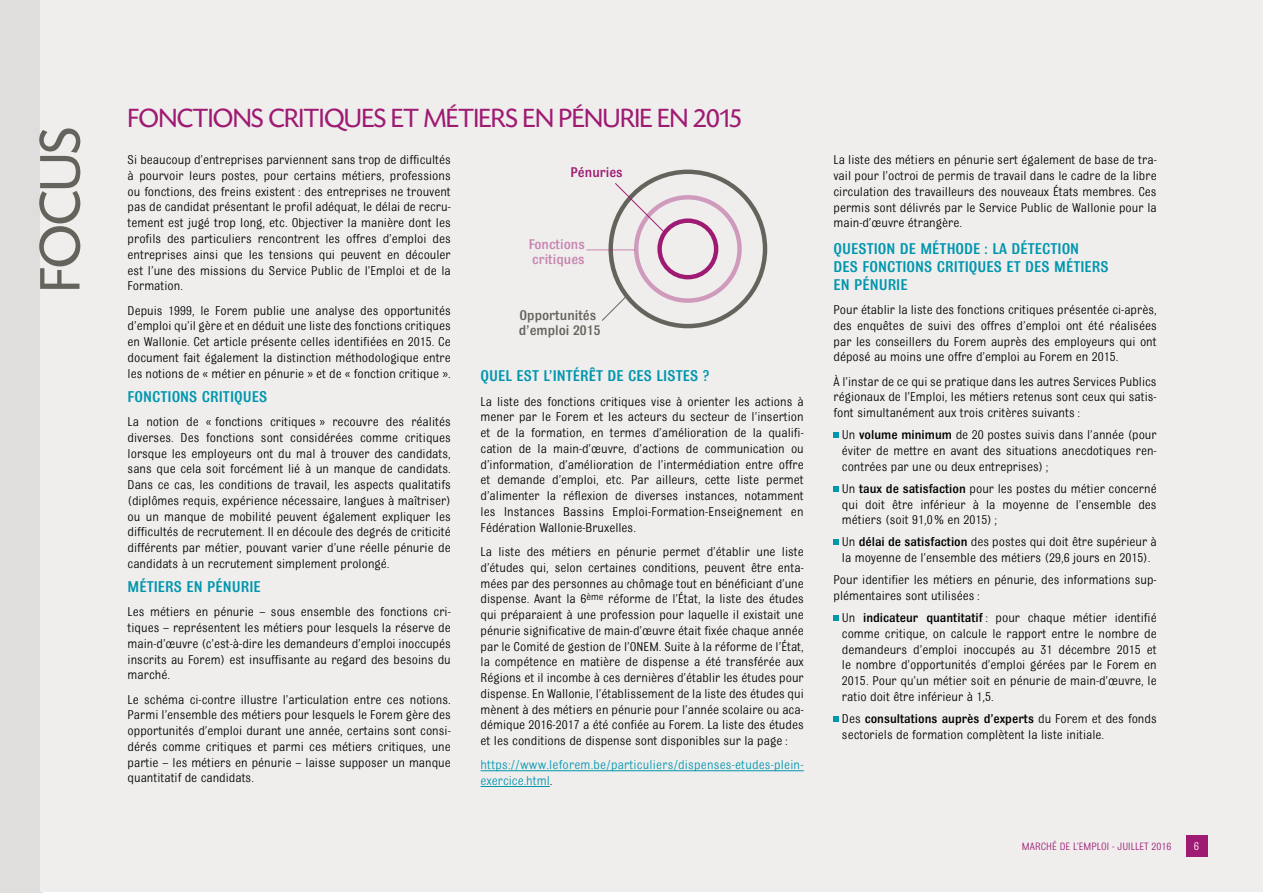
<style>
.page{position:relative;width:1263px;height:893px;background:#fff}
.page>*{position:absolute;margin:0;border:0;box-sizing:border-box;transform-origin:0 0}
.t1{font:60px "Sh Today";color:#65645c}
.t2{font:27.75px "Sh Today";color:#9f1b73}
.t3{font:500 16.5px/18px "Bulldog";color:#0096ae}
.t4{font:500 14.85px/14.9px "Bulldog";color:#9f1b73}
.t5{font:500 14.85px/14.9px "Bulldog";color:#65645c}
.t6{font:13.5px/15.8px "Bulldog";color:#000;text-align:justify}
.t7{font:13.5px/15.8px "Bulldog";letter-spacing:.015em;color:#0096ae}
.t8{font:12px "Bulldog";color:#fff}
.t9{font:11.25px "Bulldog";color:#9f1b73}
.s1{color:#000}
.s2{font-weight:500}
</style>
<div class="page">
<div style="left:0;top:0;width:42px;height:893px;background:#dfdedc"></div>
<div style="left:40px;top:0;width:1223px;height:892px;background:#efeeed"></div>
<div style="left:1187px;top:835px;width:21px;height:21px;background:#9f1b73"></div>
<hr style="left:481px;top:770px;width:323px;height:1px;background:#0096ae">
<hr style="left:481px;top:786px;width:69px;height:1px;background:#0096ae">
<svg style="left:833px;top:432px;width:6px;height:6px"></svg>
<svg style="left:833px;top:486px;width:6px;height:5px"></svg>
<svg style="left:833px;top:540px;width:6px;height:5px"></svg>
<svg style="left:833px;top:616px;width:6px;height:5px"></svg>
<svg style="left:833px;top:716px;width:6px;height:5px"></svg>
<div style="left:608px;top:170px;width:159px;height:158px;border:4px solid #65645c;border-radius:50%"></div>
<div style="left:634px;top:195px;width:108px;height:108px;border:4px solid #9f1b73;border-radius:50%"></div>
<div style="left:657px;top:218px;width:61px;height:61px;border:4px solid #9f1b73;border-radius:50%"></div>
<svg style="left:614px;top:182px;width:52px;height:52px"></svg>
<hr style="left:586px;top:250px;width:49px;height:1px;background:#9f1b73">
<svg style="left:601px;top:296px;width:25px;height:25px"></svg>
<h1 class="t1" style="left:29px;top:292px;width:166px;rotate:-90deg">FOCUS</h1>
<h2 class="t2" style="left:128px;top:104px;width:615px">FONCTIONS CRITIQUES ET MÉTIERS EN PÉNURIE EN 2015</h2>
<p class="t6" style="left:128px;top:152px;width:325px">Si beaucoup d’entreprises parviennent sans trop de difficultés à pourvoir leurs postes, pour certains métiers, professions ou fonctions, des freins existent : des entreprises ne trouvent pas de candidat présentant le profil adéquat, le délai de recru&shy;tement est jugé trop long, etc. Objectiver la manière dont les profils des particuliers rencontrent les offres d’emploi des entreprises ainsi que les tensions qui peuvent en découler est l’une des missions du Service Public de l’Emploi et de la Formation.</p>
<p class="t6" style="left:128px;top:302px;width:325px">Depuis 1999, le Forem publie une analyse des opportunités d’emploi qu’il gère et en déduit une liste des fonctions critiques en Wallonie. Cet article présente celles identifiées en 2015. Ce document fait également la distinction méthodologique entre les notions de « métier en pénurie » et de « fonction critique ».</p>
<p class="t3" style="left:128px;top:387px;width:141px">FONCTIONS CRITIQUES</p>
<p class="t6" style="left:128px;top:414px;width:325px">La notion de « fonctions critiques » recouvre des réalités diverses. Des fonctions sont considérées comme critiques lorsque les employeurs ont du mal à trouver des candidats, sans que cela soit forcément lié à un manque de candidats.<br>Dans ce cas, les conditions de travail, les aspects qualitatifs (diplômes requis, expérience nécessaire, langues à maîtriser) ou un manque de mobilité peuvent également expliquer les difficultés de recrutement. Il en découle des degrés de criticité différents par métier, pouvant varier d’une réelle pénurie de candidats à un recrutement simplement prolongé.</p>
<p class="t3" style="left:128px;top:577px;width:135px">MÉTIERS EN PÉNURIE</p>
<p class="t6" style="left:128px;top:604px;width:325px">Les métiers en pénurie – sous ensemble des fonctions cri&shy;tiques – représentent les métiers pour lesquels la réserve de main-d’œuvre (c’est-à-dire les demandeurs d’emploi inoccupés inscrits au Forem) est insuffisante au regard des besoins du marché.</p>
<p class="t6" style="left:128px;top:691px;width:325px">Le schéma ci-contre illustre l’articulation entre ces notions.<br>Parmi l’ensemble des métiers pour lesquels le Forem gère des opportunités d’emploi durant une année, certains sont consi&shy;dérés comme critiques et parmi ces métiers critiques, une partie – les métiers en pénurie – laisse supposer un manque quantitatif de candidats.</p>
<p class="t4" style="left:570px;top:165px;width:54px">Pénuries</p>
<p class="t4" style="left:528px;top:237px;width:58px">Fonctions critiques</p>
<p class="t5" style="left:519px;top:308px;width:83px">Opportunités d’emploi 2015</p>
<p class="t3" style="left:481px;top:367px;width:230px">QUEL EST L’INTÉRÊT DE CES LISTES ?</p>
<p class="t6" style="left:481px;top:393px;width:325px">La liste des fonctions critiques vise à orienter les actions à mener par le Forem et les acteurs du secteur de l’insertion et de la formation, en termes d’amélioration de la qualifi&shy;cation de la main-d’œuvre, d’actions de communication ou d’information, d’amélioration de l’intermédiation entre offre et demande d’emploi, etc. Par ailleurs, cette liste permet d’alimenter la réflexion de diverses instances, notamment les Instances Bassins Emploi-Formation-Enseignement en Fédération Wallonie-Bruxelles.</p>
<p class="t6" style="left:481px;top:544px;width:325px">La liste des métiers en pénurie permet d’établir une liste d’études qui, selon certaines conditions, peuvent être enta&shy;mées par des personnes au chômage tout en bénéficiant d’une dispense. Avant la 6<sup>ème</sup> réforme de l’État, la liste des études qui préparaient à une profession pour laquelle il existait une pénurie significative de main-d’œuvre était fixée chaque année par le Comité de gestion de l’ONEM. Suite à la réforme de l’État, la compétence en matière de dispense a été transférée aux Régions et il incombe à ces dernières d’établir les études pour dispense. En Wallonie, l’établissement de la liste des études qui mènent à des métiers en pénurie pour l’année scolaire ou aca&shy;démique 2016-2017 a été confiée au Forem. La liste des études et les conditions de dispense sont disponibles sur la page :</p>
<p class="t7" style="left:481px;top:757px;width:324px">https://www.leforem.be/particuliers/dispenses-etudes-plein&shy;exercice.html<span class="s1">.</span></p>
<p class="t6" style="left:833px;top:152px;width:325px">La liste des métiers en pénurie sert également de base de tra&shy;vail pour l’octroi de permis de travail dans le cadre de la libre circulation des travailleurs des nouveaux États membres. Ces permis sont délivrés par le Service Public de Wallonie pour la main-d’œuvre étrangère.</p>
<p class="t3" style="left:833px;top:239px;width:277px">QUESTION DE MÉTHODE : LA DÉTECTION<br>DES FONCTIONS CRITIQUES ET DES MÉTIERS<br>EN PÉNURIE</p>
<p class="t6" style="left:833px;top:302px;width:325px">Pour établir la liste des fonctions critiques présentée ci-après, des enquêtes de suivi des offres d’emploi ont été réalisées par les conseillers du Forem auprès des employeurs qui ont déposé au moins une offre d’emploi au Forem en 2015.</p>
<p class="t6" style="left:833px;top:373px;width:325px">À l’instar de ce qui se pratique dans les autres Services Publics régionaux de l’Emploi, les métiers retenus sont ceux qui satis&shy;font simultanément aux trois critères suivants :</p>
<p class="t6" style="left:842px;top:427px;width:316px">Un <span class="s2">volume minimum</span> de 20 postes suivis dans l’année (pour éviter de mettre en avant des situations anecdotiques ren&shy;contrées par une ou deux entreprises) ;</p>
<p class="t6" style="left:842px;top:480px;width:316px">Un <span class="s2">taux de satisfaction</span> pour les postes du métier concerné qui doit être inférieur à la moyenne de l’ensemble des métiers (soit 91,0% en 2015) ;</p>
<p class="t6" style="left:842px;top:534px;width:316px">Un <span class="s2">délai de satisfaction</span> des postes qui doit être supérieur à la moyenne de l’ensemble des métiers (29,6 jours en 2015).</p>
<p class="t6" style="left:833px;top:572px;width:325px">Pour identifier les métiers en pénurie, des informations sup&shy;plémentaires sont utilisées :</p>
<p class="t6" style="left:842px;top:610px;width:316px">Un <span class="s2">indicateur quantitatif</span> : pour chaque métier identifié comme critique, on calcule le rapport entre le nombre de demandeurs d’emploi inoccupés au 31 décembre 2015 et le nombre d’opportunités d’emploi gérées par le Forem en 2015. Pour qu’un métier soit en pénurie de main-d’œuvre, le ratio doit être inférieur à 1,5.</p>
<p class="t6" style="left:842px;top:711px;width:316px">Des <span class="s2">consultations auprès d’experts</span> du Forem et des fonds sectoriels de formation complètent la liste initiale.</p>
<p class="t9" style="left:1022px;top:840px;width:151px">MARCHÉ DE L’EMPLOI - JUILLET 2016</p>
<p class="t8" style="left:1194px;top:840px;width:7px">6</p>
</div>
